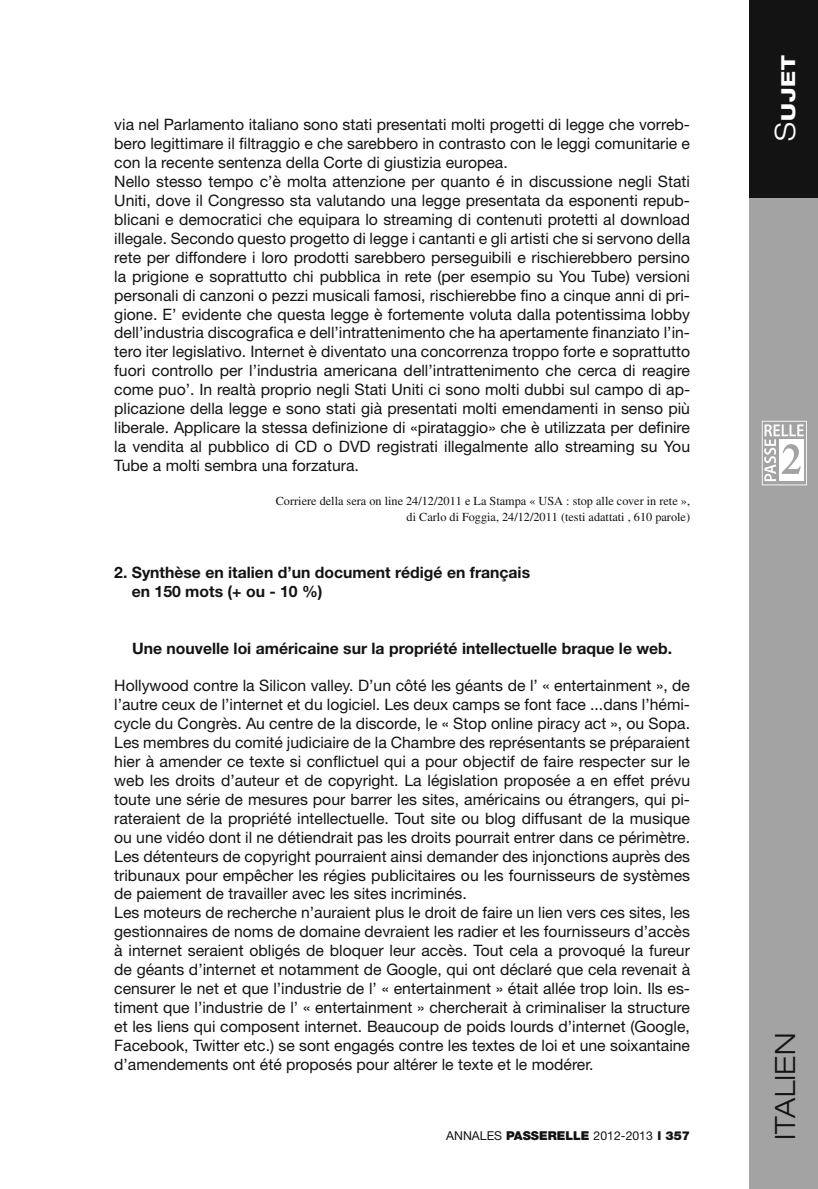
<style>
.page{position:relative;width:818px;height:1189px;background:#fff}
.page>*{position:absolute;margin:0;border:0;box-sizing:border-box;transform-origin:0 0}
.t1{font:300 expanded 28px "Helvetica Neue";color:#131313}
.t2{font:800 expanded 19.25px "Helvetica Neue";color:#fff}
.t3{font:15.75px/18.9px "Helvetica Neue";color:#131313}
.t4{font:700 15.75px/18.9px "Helvetica Neue";color:#131313}
.t5{font:12.25px/15.8px "Times LT Std";color:#131313;text-align:right}
.t6{font:12.25px "Helvetica Neue";color:#131313}
.s1{font-weight:900}
.s2{font-weight:300;font-size:28px}
</style>
<div class="page">
<hr style="left:0;top:0;width:1px;height:148px;background:#ddd">
<div style="left:749px;top:0;width:68px;height:1188px;background:#a3a3a3"></div>
<div style="left:749px;top:0;width:68px;height:197px;background:#131313"></div>
<svg style="left:761px;top:421px;width:45px;height:64px"></svg>
<p class="t3" style="left:114px;top:115px;width:577px">via nel Parlamento italiano sono stati presentati molti progetti di legge che vorreb&shy;bero legittimare il filtraggio e che sarebbero in contrasto con le leggi comunitarie e con la recente sentenza della Corte di giustizia europea.<br>Nello stesso tempo c’è molta attenzione per quanto é in discussione negli Stati Uniti, dove il Congresso sta valutando una legge presentata da esponenti repub&shy;blicani e democratici che equipara lo streaming di contenuti protetti al download illegale. Secondo questo progetto di legge i cantanti e gli artisti che si servono della rete per diffondere i loro prodotti sarebbero perseguibili e rischierebbero persino la prigione e soprattutto chi pubblica in rete (per esempio su You Tube) versioni personali di canzoni o pezzi musicali famosi, rischierebbe fino a cinque anni di pri&shy;gione. E’ evidente che questa legge è fortemente voluta dalla potentissima lobby dell’industria discografica e dell’intrattenimento che ha apertamente finanziato l’in&shy;tero iter legislativo. Internet è diventato una concorrenza troppo forte e soprattutto fuori controllo per l’industria americana dell’intrattenimento che cerca di reagire come puo’. In realtà proprio negli Stati Uniti ci sono molti dubbi sul campo di ap&shy;plicazione della legge e sono stati già presentati molti emendamenti in senso più liberale. Applicare la stessa definizione di «pirataggio» che è utilizzata per definire la vendita al pubblico di CD o DVD registrati illegalmente allo streaming su You Tube a molti sembra una forzatura.</p>
<p class="t5" style="left:276px;top:493px;width:416px">Corriere della sera on line 24/12/2011 e La Stampa « USA : stop alle cover in rete », di Carlo di Foggia, 24/12/2011 (testi adattati , 610 parole)</p>
<p class="t4" style="left:132px;top:562px;width:400px;text-indent:-18px">2. Synthèse en italien d’un document rédigé en français en 150 mots (+ ou - 10 %)</p>
<p class="t4" style="left:132px;top:638px;width:541px">Une nouvelle loi américaine sur la propriété intellectuelle braque le web.</p>
<p class="t3" style="left:114px;top:676px;width:577px">Hollywood contre la Silicon valley. D’un côté les géants de l’ « entertainment », de l’autre ceux de l’internet et du logiciel. Les deux camps se font face ...dans l’hémi&shy;cycle du Congrès. Au centre de la discorde, le « Stop online piracy act », ou Sopa.<br>Les membres du comité judiciaire de la Chambre des représentants se préparaient hier à amender ce texte si conflictuel qui a pour objectif de faire respecter sur le web les droits d’auteur et de copyright. La législation proposée a en effet prévu toute une série de mesures pour barrer les sites, américains ou étrangers, qui pi&shy;rateraient de la propriété intellectuelle. Tout site ou blog diffusant de la musique ou une vidéo dont il ne détiendrait pas les droits pourrait entrer dans ce périmètre.<br>Les détenteurs de copyright pourraient ainsi demander des injonctions auprès des tribunaux pour empêcher les régies publicitaires ou les fournisseurs de systèmes de paiement de travailler avec les sites incriminés.<br>Les moteurs de recherche n’auraient plus le droit de faire un lien vers ces sites, les gestionnaires de noms de domaine devraient les radier et les fournisseurs d’accès à internet seraient obligés de bloquer leur accès. Tout cela a provoqué la fureur de géants d’internet et notamment de Google, qui ont déclaré que cela revenait à censurer le net et que l’industrie de l’ « entertainment » était allée trop loin. Ils es&shy;timent que l’industrie de l’ « entertainment » chercherait à criminaliser la structure et les liens qui composent internet. Beaucoup de poids lourds d’internet (Google, Facebook, Twitter etc.) se sont engagés contre les textes de loi et une soixantaine d’amendements ont été proposés pour altérer le texte et le modérer.</p>
<p class="t6" style="left:446px;top:1128px;width:245px">ANNALES <span class="s1">PASSERELLE</span> 2012-2013 <span class="s1">l 357</span></p>
<p class="t2" style="left:776px;top:141px;width:87px;rotate:-90deg"><span class="s2">S</span>ujet</p>
<h1 class="t1" style="left:768px;top:1140px;width:105px;rotate:-90deg">ITALIEN</h1>
</div>
